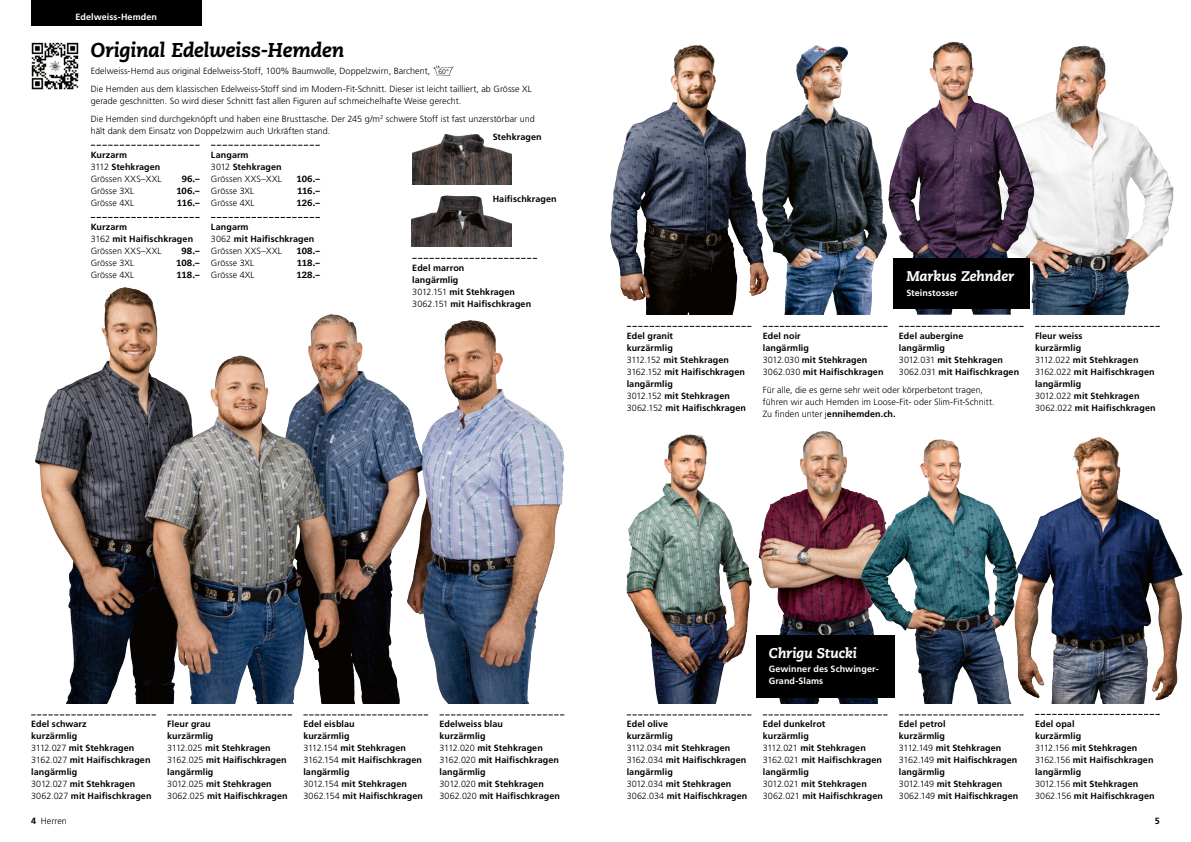
<style>
.page{position:relative;width:1191px;height:842px;background:#fff}
.page>*{position:absolute;margin:0;border:0;box-sizing:border-box;transform-origin:0 0}
.t1{font:italic 800 20px "Caecilia LT Std";letter-spacing:-.015em;color:#000}
.t2{font:italic 800 14px "Caecilia LT Std";letter-spacing:-.015em;color:#fff}
.t3{font:700 9px/12px "Frutiger LT Pro";letter-spacing:.01em;color:#000}
.t4{font:300 9px/17.7px "Frutiger LT Pro";letter-spacing:.005em;color:#000}
.t5{font:300 9px "Frutiger LT Std";letter-spacing:.01em;color:#000}
.t6{font:700 9px/12px "Frutiger LT Pro";letter-spacing:.01em;color:#fff}
.t7{font:800 9px "Caecilia LT Std";color:#000}
.s1{font-size:6.8px}
.s2{font-weight:300}
.s3{font-weight:700}
</style>
<div class="page">
<img style="left:1034px;top:45px;width:140px;height:270px">
<img style="left:769px;top:45px;width:118px;height:269px">
<img style="left:626px;top:434px;width:126px;height:269px">
<img style="left:1019px;top:437px;width:164px;height:266px">
<img style="left:31px;top:43px;width:48px;height:47px">
<img style="left:757px;top:430px;width:102px;height:273px">
<img style="left:610px;top:45px;width:159px;height:270px">
<img style="left:412px;top:133px;width:99px;height:51px">
<img style="left:412px;top:196px;width:99px;height:51px">
<img style="left:35px;top:287px;width:530px;height:416px">
<img style="left:859px;top:439px;width:160px;height:264px">
<img style="left:887px;top:41px;width:147px;height:274px">
<div style="left:31px;top:0;width:170px;height:26px;background:#000"></div>
<svg style="left:91px;top:145px;width:108px;height:1px"></svg>
<svg style="left:91px;top:217px;width:108px;height:1px"></svg>
<svg style="left:211px;top:145px;width:108px;height:1px"></svg>
<svg style="left:211px;top:217px;width:108px;height:1px"></svg>
<svg style="left:627px;top:714px;width:124px;height:1px"></svg>
<svg style="left:627px;top:326px;width:124px;height:1px"></svg>
<svg style="left:32px;top:714px;width:124px;height:1px"></svg>
<svg style="left:763px;top:714px;width:124px;height:1px"></svg>
<svg style="left:763px;top:326px;width:124px;height:1px"></svg>
<svg style="left:168px;top:714px;width:124px;height:1px"></svg>
<svg style="left:899px;top:714px;width:124px;height:1px"></svg>
<svg style="left:899px;top:326px;width:124px;height:1px"></svg>
<svg style="left:304px;top:714px;width:124px;height:1px"></svg>
<svg style="left:1035px;top:714px;width:124px;height:1px"></svg>
<svg style="left:1035px;top:326px;width:124px;height:1px"></svg>
<svg style="left:440px;top:714px;width:124px;height:1px"></svg>
<svg style="left:433px;top:65px;width:20px;height:11px"></svg>
<svg style="left:413px;top:258px;width:124px;height:1px"></svg>
<div style="left:893px;top:258px;width:136px;height:51px;background:#000"></div>
<div style="left:755px;top:635px;width:139px;height:62px;background:#000"></div>
<p class="t6" style="left:75px;top:11px;width:83px">Edelweiss-Hemden</p>
<h1 class="t1" style="left:91px;top:38px;width:255px">Original Edelweiss-Hemden</h1>
<p class="t4" style="left:91px;top:62px;width:443px">Edelweiss-Hemd aus original Edelweiss-Stoff, 100% Baumwolle, Doppelzwirn, Barchent, <span class="s1">60°<br></span>Die Hemden aus dem klassischen Edelweiss-Stoff sind im Modern-Fit-Schnitt. Dieser ist leicht tailliert, ab Grösse XL</p>
<p class="t4" style="left:91px;top:92px;width:445px">gerade geschnitten. So wird dieser Schnitt fast allen Figuren auf schmeichelhafte Weise gerecht.<br>Die Hemden sind durchgeknöpft und haben eine Brusttasche. Der 245 g/m<sup>2</sup> schwere Stoff ist fast unzerstörbar und</p>
<p class="t4" style="left:91px;top:122px;width:241px">hält dank dem Einsatz von Doppelzwirn auch Urkräften stand.</p>
<p class="t3" style="left:493px;top:131px;width:50px">Stehkragen</p>
<p class="t3" style="left:91px;top:149px;width:71px">Kurzarm<br><span class="s2">3112</span> Stehkragen</p>
<p class="t5" style="left:91px;top:174px;width:72px">Grössen XXS–XXL</p>
<p class="t7" style="left:182px;top:173px;width:19px">96.–</p>
<p class="t5" style="left:91px;top:186px;width:45px">Grösse 3XL</p>
<p class="t7" style="left:176px;top:185px;width:25px">106.–</p>
<p class="t5" style="left:91px;top:198px;width:45px">Grösse 4XL</p>
<p class="t7" style="left:177px;top:197px;width:24px">116.–</p>
<p class="t3" style="left:91px;top:221px;width:104px">Kurzarm<br><span class="s2">3162</span> mit Haifischkragen</p>
<p class="t5" style="left:91px;top:246px;width:72px">Grössen XXS–XXL</p>
<p class="t7" style="left:182px;top:245px;width:20px">98.–</p>
<p class="t5" style="left:91px;top:258px;width:45px">Grösse 3XL</p>
<p class="t7" style="left:176px;top:257px;width:25px">108.–</p>
<p class="t5" style="left:91px;top:270px;width:45px">Grösse 4XL</p>
<p class="t7" style="left:177px;top:269px;width:24px">118.–</p>
<p class="t3" style="left:211px;top:149px;width:72px">Langarm<br><span class="s2">3012</span> Stehkragen</p>
<p class="t5" style="left:211px;top:174px;width:72px">Grössen XXS–XXL</p>
<p class="t7" style="left:297px;top:173px;width:25px">106.–</p>
<p class="t5" style="left:211px;top:186px;width:45px">Grösse 3XL</p>
<p class="t7" style="left:297px;top:185px;width:24px">116.–</p>
<p class="t5" style="left:211px;top:198px;width:45px">Grösse 4XL</p>
<p class="t7" style="left:297px;top:197px;width:25px">126.–</p>
<p class="t3" style="left:211px;top:221px;width:105px">Langarm<br><span class="s2">3062</span> mit Haifischkragen</p>
<p class="t5" style="left:211px;top:246px;width:72px">Grössen XXS–XXL</p>
<p class="t7" style="left:296px;top:245px;width:25px">108.–</p>
<p class="t5" style="left:211px;top:258px;width:45px">Grösse 3XL</p>
<p class="t7" style="left:297px;top:257px;width:24px">118.–</p>
<p class="t5" style="left:211px;top:270px;width:45px">Grösse 4XL</p>
<p class="t7" style="left:296px;top:269px;width:25px">128.–</p>
<p class="t3" style="left:493px;top:193px;width:66px">Haifischkragen</p>
<p class="t3" style="left:412px;top:262px;width:120px">Edel marron<br>langärmlig<br><span class="s2">3012.151</span> mit Stehkragen<br><span class="s2">3062.151</span> mit Haifischkragen</p>
<h2 class="t2" style="left:906px;top:268px;width:109px">Markus Zehnder</h2>
<p class="t6" style="left:906px;top:287px;width:53px">Steinstosser</p>
<p class="t3" style="left:626px;top:330px;width:121px">Edel granit<br>kurzärmlig<br><span class="s2">3112.152</span> mit Stehkragen<br><span class="s2">3162.152</span> mit Haifischkragen langärmlig<br><span class="s2">3012.152</span> mit Stehkragen<br><span class="s2">3062.152</span> mit Haifischkragen</p>
<p class="t3" style="left:763px;top:330px;width:122px">Edel noir<br>langärmlig<br><span class="s2">3012.030</span> mit Stehkragen<br><span class="s2">3062.030</span> mit Haifischkragen</p>
<p class="t3" style="left:899px;top:330px;width:122px">Edel aubergine<br>langärmlig<br><span class="s2">3012.031</span> mit Stehkragen<br><span class="s2">3062.031</span> mit Haifischkragen</p>
<p class="t4" style="left:763px;top:384px;width:233px;line-height:12px">Für alle, die es gerne sehr weit oder körperbetont tragen, führen wir auch Hemden im Loose-Fit- oder Slim-Fit-Schnitt.<br>Zu finden unter j<span class="s3">ennihemden.ch.</span></p>
<p class="t3" style="left:1035px;top:330px;width:122px">Fleur weiss<br>kurzärmlig<br><span class="s2">3112.022</span> mit Stehkragen<br><span class="s2">3162.022</span> mit Haifischkragen langärmlig<br><span class="s2">3012.022</span> mit Stehkragen<br><span class="s2">3062.022</span> mit Haifischkragen</p>
<h2 class="t2" style="left:769px;top:644px;width:90px">Chrigu Stucki</h2>
<p class="t6" style="left:769px;top:663px;width:111px">Gewinner des Schwinger-<br>Grand-Slams</p>
<p class="t3" style="left:303px;top:718px;width:121px">Edel eisblau<br>kurzärmlig<br><span class="s2">3112.154</span> mit Stehkragen<br><span class="s2">3162.154</span> mit Haifischkragen langärmlig<br><span class="s2">3012.154</span> mit Stehkragen<br><span class="s2">3062.154</span> mit Haifischkragen</p>
<p class="t3" style="left:1035px;top:718px;width:121px">Edel opal<br>kurzärmlig<br><span class="s2">3112.156</span> mit Stehkragen<br><span class="s2">3162.156</span> mit Haifischkragen langärmlig<br><span class="s2">3012.156</span> mit Stehkragen<br><span class="s2">3062.156</span> mit Haifischkragen</p>
<p class="t3" style="left:31px;top:718px;width:122px">Edel schwarz<br>kurzärmlig<br><span class="s2">3112.027</span> mit Stehkragen<br><span class="s2">3162.027</span> mit Haifischkragen langärmlig<br><span class="s2">3012.027</span> mit Stehkragen<br><span class="s2">3062.027</span> mit Haifischkragen</p>
<p class="t3" style="left:763px;top:718px;width:122px">Edel dunkelrot<br>kurzärmlig<br><span class="s2">3112.021</span> mit Stehkragen<br><span class="s2">3162.021</span> mit Haifischkragen langärmlig<br><span class="s2">3012.021</span> mit Stehkragen<br><span class="s2">3062.021</span> mit Haifischkragen</p>
<p class="t3" style="left:167px;top:718px;width:122px">Fleur grau<br>kurzärmlig<br><span class="s2">3112.025</span> mit Stehkragen<br><span class="s2">3162.025</span> mit Haifischkragen langärmlig<br><span class="s2">3012.025</span> mit Stehkragen<br><span class="s2">3062.025</span> mit Haifischkragen</p>
<p class="t3" style="left:899px;top:718px;width:121px">Edel petrol<br>kurzärmlig<br><span class="s2">3112.149</span> mit Stehkragen<br><span class="s2">3162.149</span> mit Haifischkragen langärmlig<br><span class="s2">3012.149</span> mit Stehkragen<br><span class="s2">3062.149</span> mit Haifischkragen</p>
<p class="t3" style="left:439px;top:718px;width:122px">Edelweiss blau<br>kurzärmlig<br><span class="s2">3112.020</span> mit Stehkragen<br><span class="s2">3162.020</span> mit Haifischkragen langärmlig<br><span class="s2">3012.020</span> mit Stehkragen<br><span class="s2">3062.020</span> mit Haifischkragen</p>
<p class="t3" style="left:626px;top:718px;width:122px">Edel olive<br>kurzärmlig<br><span class="s2">3112.034</span> mit Stehkragen<br><span class="s2">3162.034</span> mit Haifischkragen langärmlig<br><span class="s2">3012.034</span> mit Stehkragen<br><span class="s2">3062.034</span> mit Haifischkragen</p>
<p class="t4" style="left:31px;top:812px;width:37px"><span class="s3">4</span> Herren</p>
<p class="t3" style="left:1154px;top:815px;width:7px">5</p>
</div>
